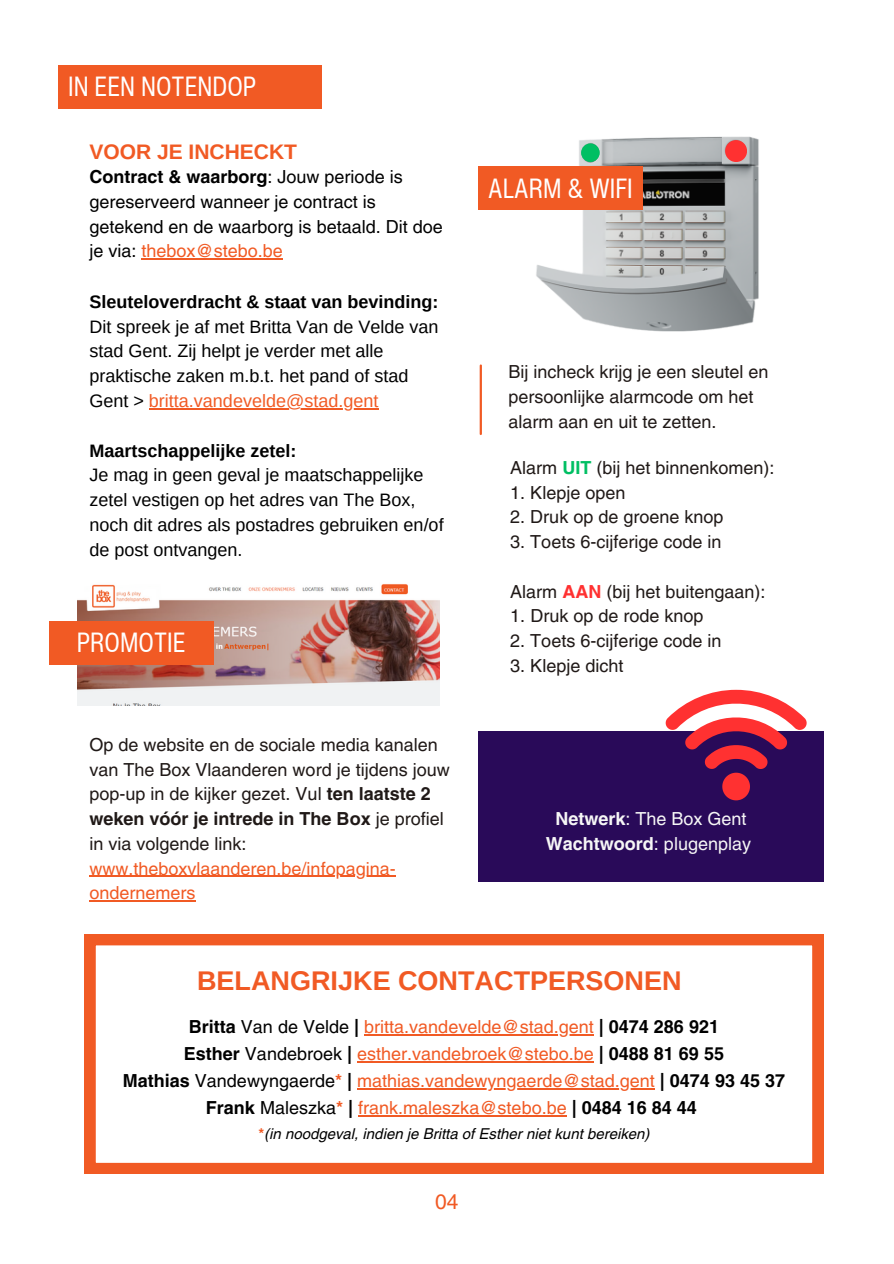
<style>
.page{position:relative;width:894px;height:1264px;background:#fff}
.page>*{position:absolute;margin:0;border:0;box-sizing:border-box;transform-origin:0 0}
.t1{font:condensed 27px "Helvetica Now Text";color:#fff}
.t2{font:700 27px "Arimo";color:#f15a24}
.t3{font:700 21px "Arimo";color:#f15a24}
.t4{font:21px "Helvetica LT Pro";color:#f15a24}
.t5{font:18px/24.8px "Helvetica LT Pro";color:#201917}
.t6{font:18px/24.8px "Arimo";color:#000}
.t7{font:18px "Helvetica LT Pro";color:#f15a24}
.t8{font:18px/24.8px "Helvetica LT Pro";color:#000}
.t9{font:18px/24.8px "Helvetica LT Pro";color:#f6f6f6;text-align:center}
.t10{font:italic 15px "Helvetica LT Pro";color:#000}
.s1{font-weight:700}
.s2{color:#f15a24}
.s3{font-weight:700;color:#00bf63}
.s4{font-weight:700;color:#ff3131}
.s5{font-weight:700;color:#000}
.s6{color:#000}
.s7{font-weight:700;font-style:normal;color:#f15a24}
</style>
<div class="page">
<img style="left:77px;top:584px;width:363px;height:121px">
<img style="left:536px;top:136px;width:223px;height:196px">
<div style="left:478px;top:166px;width:164px;height:44px;background:#f15a24"></div>
<div style="left:581px;top:143px;width:18px;height:19px;background:#00bf63;border-radius:50%"></div>
<div style="left:724px;top:140px;width:22px;height:22px;background:#ff3131;border-radius:50%"></div>
<div style="left:478px;top:731px;width:345px;height:151px;background:#290a59"></div>
<svg style="left:665px;top:689px;width:141px;height:111px"></svg>
<hr style="left:479px;top:365px;width:3px;height:69px;background:#f15a24">
<div style="left:58px;top:65px;width:263px;height:44px;background:#f15a24"></div>
<div style="left:49px;top:620px;width:164px;height:44px;background:#f15a24"></div>
<hr style="left:141px;top:258px;width:142px;height:1px;background:#f15a24">
<hr style="left:149px;top:408px;width:229px;height:1px;background:#f15a24">
<hr style="left:89px;top:875px;width:44px;height:1px;background:#f15a24">
<hr style="left:133px;top:875px;width:262px;height:1px;background:#f15a24">
<hr style="left:89px;top:900px;width:106px;height:1px;background:#f15a24">
<svg style="left:84px;top:934px;width:738px;height:239px"></svg>
<hr style="left:374px;top:1034px;width:219px;height:1px;background:#f15a24">
<hr style="left:357px;top:1061px;width:236px;height:1px;background:#f15a24">
<hr style="left:357px;top:1088px;width:297px;height:1px;background:#f15a24">
<hr style="left:358px;top:1115px;width:208px;height:1px;background:#f15a24">
<h3 class="t1" style="left:68px;top:66px;width:190px">IN EEN NOTENDOP</h3>
<p class="t3" style="left:89px;top:140px;width:209px">VOOR JE INCHECKT</p>
<p class="t8" style="left:89px;top:166px;width:355px"><span class="s1">Contract &amp; waarborg</span>: Jouw periode is gereserveerd wanneer je contract is getekend en de waarborg is betaald. Dit doe je via: <span class="s2">thebox@stebo.be</span></p>
<h2 class="t6" style="left:89px;top:289px;width:350px"><span class="s1">Sleuteloverdracht &amp; staat van bevinding:<br></span>Dit spreek je af met Britta Van de Velde van stad Gent. Zij helpt je verder met alle praktische zaken m.b.t. het pand of stad Gent &gt; <span class="s2">britta.vandevelde@stad.gent</span></h2>
<h3 class="t6" style="left:89px;top:438px;width:356px"><span class="s1">Maartschappelijke zetel:<br></span>Je mag in geen geval je maatschappelijke zetel vestigen op het adres van The Box, noch dit adres als postadres gebruiken en/of de post ontvangen.</h3>
<h3 class="t1" style="left:77px;top:622px;width:110px">PROMOTIE</h3>
<p class="t5" style="left:89px;top:733px;width:362px">Op de website en de sociale media kanalen van The Box Vlaanderen word je tijdens jouw pop-up in de kijker gezet. Vul <span class="s1">ten laatste 2 weken vóór je intrede in The Box</span> je profiel in via volgende link: <span class="s2">www.theboxvlaanderen.be/infopagina-</span></p>
<p class="t7" style="left:89px;top:886px;width:108px">ondernemers</p>
<h3 class="t1" style="left:488px;top:168px;width:146px">ALARM &amp; WIFI</h3>
<h2 class="t5" style="left:508px;top:361px;width:262px">Bij incheck krijg je een sleutel en persoonlijke alarmcode om het alarm aan en uit te zetten.</h2>
<h3 class="t5" style="left:510px;top:457px;width:266px">Alarm <span class="s3">UIT</span> (bij het binnenkomen):</h3>
<h3 class="t5" style="left:510px;top:481px;width:117px">1. Klepje open</h3>
<h3 class="t5" style="left:510px;top:506px;width:215px">2. Druk op de groene knop</h3>
<h3 class="t5" style="left:510px;top:531px;width:213px">3. Toets 6-cijferige code in</h3>
<h1 class="t5" style="left:510px;top:580px;width:257px">Alarm <span class="s4">AAN</span> (bij het buitengaan):</h1>
<h1 class="t5" style="left:510px;top:605px;width:195px">1. Druk op de rode knop</h1>
<h1 class="t5" style="left:510px;top:630px;width:213px">2. Toets 6-cijferige code in</h1>
<h1 class="t5" style="left:510px;top:655px;width:115px">3. Klepje dicht</h1>
<p class="t9" style="left:545px;top:808px;width:207px"><span class="s1">Netwerk</span>: The Box Gent<br><span class="s1">Wachtwoord</span>: plugenplay</p>
<p class="t2" style="left:197px;top:965px;width:486px">BELANGRIJKE CONTACTPERSONEN</p>
<h2 class="t7" style="left:189px;top:1020px;width:531px"><span class="s5">Britta</span> <span class="s6">Van de Velde</span> <span class="s5">|</span> britta.vandevelde@stad.gent <span class="s5">| 0474 286 921</span></h2>
<p class="t7" style="left:184px;top:1047px;width:541px"><span class="s5">Esther</span> <span class="s6">Vandebroek</span> <span class="s5">|</span> esther.vandebroek@stebo.be <span class="s5">| 0488 81 69 55</span></p>
<h3 class="t7" style="left:123px;top:1074px;width:663px"><span class="s5">Mathias</span> <span class="s6">Vandewyngaerde</span><span class="s1">*</span> <span class="s5">|</span> mathias.vandewyngaerde@stad.gent <span class="s5">| 0474 93 45 37</span></h3>
<h3 class="t7" style="left:206px;top:1101px;width:492px"><span class="s5">Frank</span> <span class="s6">Maleszka</span><span class="s1">*</span> <span class="s5">|</span> frank.maleszka@stebo.be <span class="s5">| 0484 16 84 44</span></h3>
<h3 class="t10" style="left:258px;top:1127px;width:392px"><span class="s7">*</span>(in noodgeval, indien je Britta of Esther niet kunt bereiken)</h3>
<p class="t4" style="left:435px;top:1193px;width:25px">04</p>
</div>
